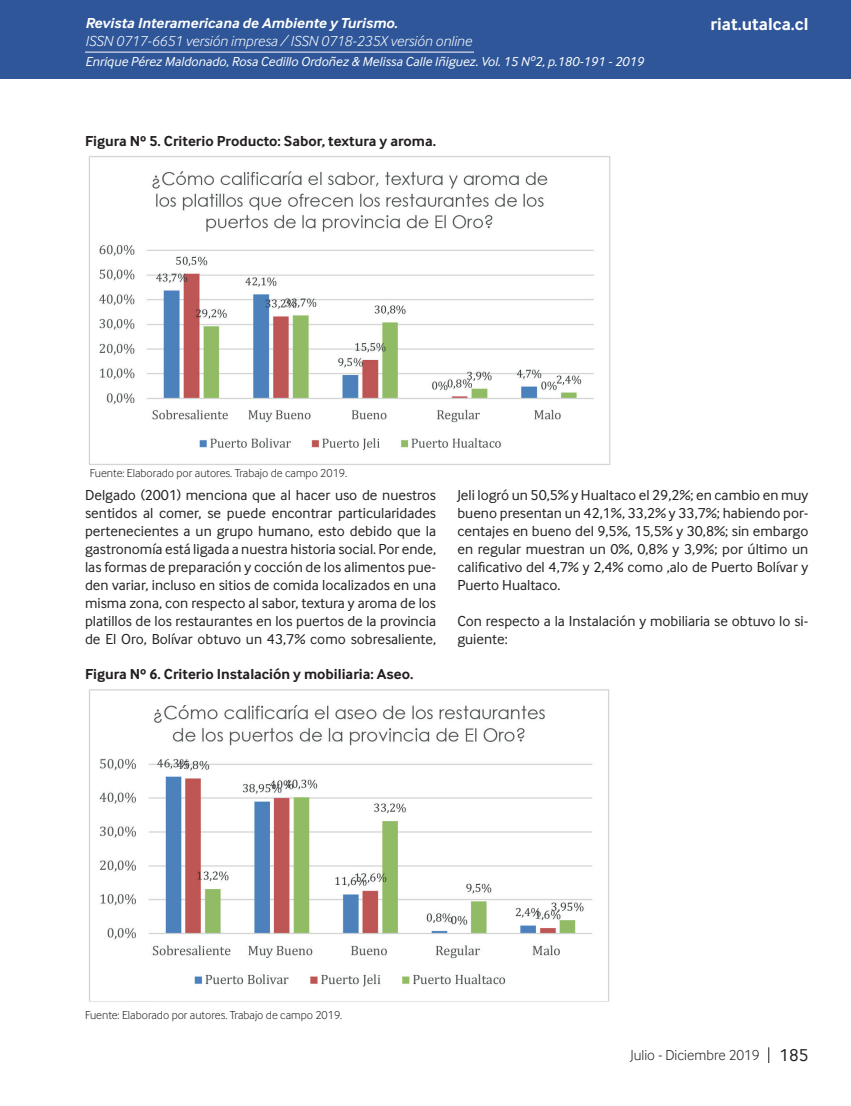
<style>
.page{position:relative;width:851px;height:1106px;background:#fff}
.page>*{position:absolute;margin:0;border:0;box-sizing:border-box;transform-origin:0 0}
.t1{font:700 18px "Inter Face";color:#fff}
.t2{font:15px/18px "Inter Face";color:#231f20;text-align:justify}
.t3{font:700 15px "Inter Face";color:#231f20}
.t4{font:italic 300 15px "Inter Face";color:#fff}
.t5{font:italic 700 15px "Inter Face";color:#fff}
.t6{font:300 15px "Inter Face";color:#231f20}
.t7{font:italic 13.5px "Inter Face";color:#fff}
.t8{font:300 12px "Inter Face";color:#231f20}
.s1{font-weight:400;font-size:18px}
</style>
<div class="page">
<div style="left:0;top:0;width:850px;height:79px;background:#2f5699"></div>
<hr style="left:85px;top:52px;width:389px;height:1px;background:#fff">
<svg style="left:768px;top:1047px;width:1px;height:16px"></svg>
<img style="left:88px;top:156px;width:523px;height:309px">
<img style="left:89px;top:689px;width:521px;height:313px">
<p class="t5" style="left:85px;top:15px;width:314px">Revista Interamericana de Ambiente y Turismo.</p>
<p class="t4" style="left:85px;top:33px;width:388px">ISSN 0717-6651 versión impresa / ISSN 0718-235X versión online</p>
<p class="t7" style="left:85px;top:54px;width:560px">Enrique Pérez Maldonado, Rosa Cedillo Ordoñez &amp; Melissa Calle Iñiguez. Vol. 15 Nº2, p.180-191 - 2019</p>
<p class="t3" style="left:85px;top:132px;width:352px">Figura Nº 5. Criterio Producto: Sabor, textura y aroma.</p>
<p class="t1" style="left:710px;top:14px;width:99px">riat.utalca.cl</p>
<p class="t8" style="left:90px;top:466px;width:259px">Fuente: Elaborado por autores. Trabajo de campo 2019.</p>
<p class="t2" style="left:85px;top:485px;width:352px">Delgado (2001) menciona que al hacer uso de nuestros sentidos al comer, se puede encontrar particularidades pertenecientes a un grupo humano, esto debido que la gastronomía está ligada a nuestra historia social. Por ende, las formas de preparación y cocción de los alimentos pue&shy;den variar, incluso en sitios de comida localizados en una misma zona, con respecto al sabor, textura y aroma de los platillos de los restaurantes en los puertos de la provincia de El Oro, Bolívar obtuvo un 43,7% como sobresaliente,</p>
<p class="t2" style="left:457px;top:485px;width:352px">Jeli logró un 50,5% y Hualtaco el 29,2%; en cambio en muy bueno presentan un 42,1%, 33,2% y 33,7%; habiendo por&shy;centajes en bueno del 9,5%, 15,5% y 30,8%; sin embargo en regular muestran un 0%, 0,8% y 3,9%; por último un calificativo del 4,7% y 2,4% como ,alo de Puerto Bolívar y Puerto Hualtaco.</p>
<p class="t2" style="left:457px;top:611px;width:352px">Con respecto a la Instalación y mobiliaria se obtuvo lo si&shy;guiente:</p>
<p class="t3" style="left:85px;top:665px;width:330px">Figura Nº 6. Criterio Instalación y mobiliaria: Aseo.</p>
<p class="t8" style="left:85px;top:1008px;width:259px">Fuente: Elaborado por autores. Trabajo de campo 2019.</p>
<p class="t6" style="left:630px;top:1046px;width:180px">Julio - Diciembre 2019 <span class="s1">185</span></p>
</div>
